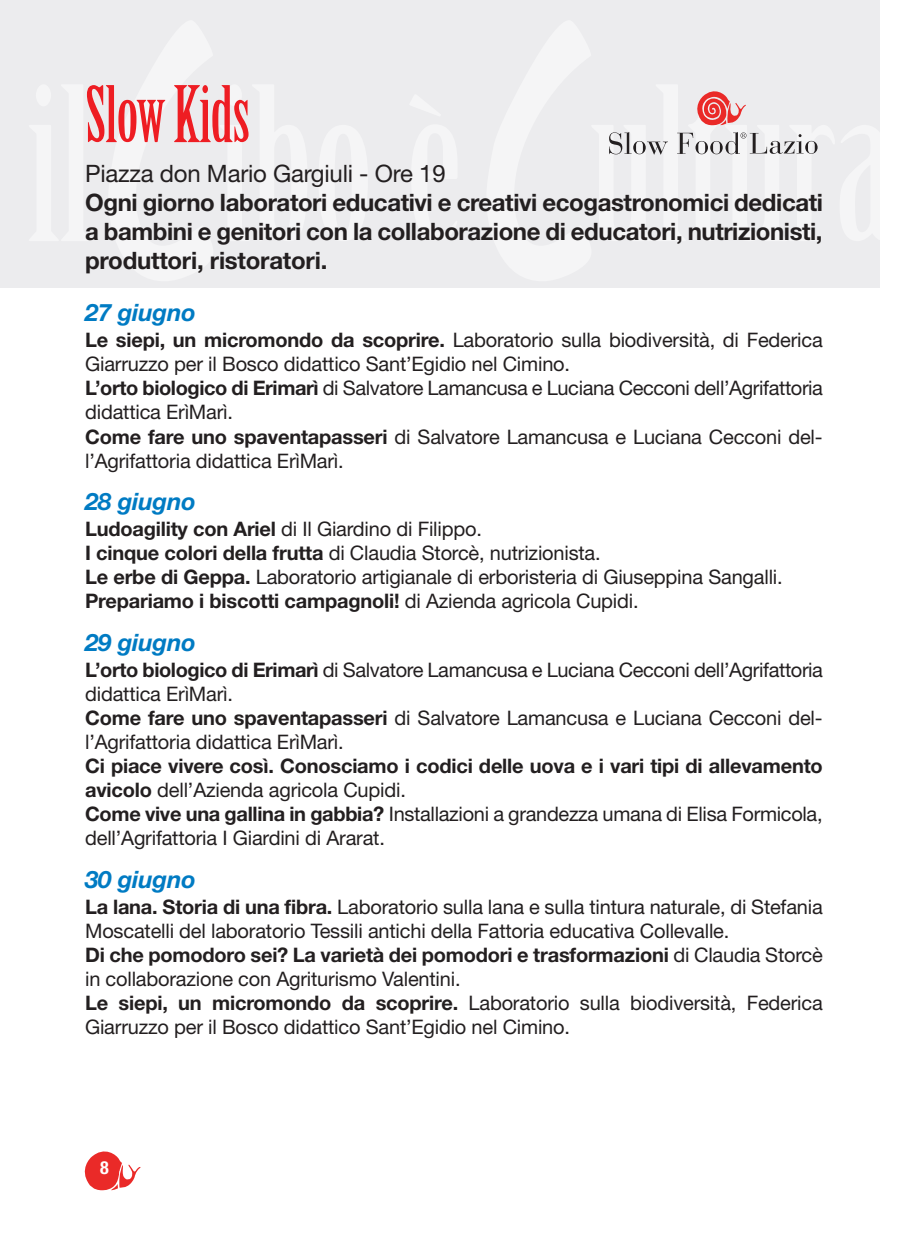
<style>
.page{position:relative;width:908px;height:1248px;background:#fff}
.page>*{position:absolute;margin:0;border:0;box-sizing:border-box;transform-origin:0 0}
.t1{font:76px "Birch Std";letter-spacing:-.01em;color:#ee1d23}
.t2{font:700 24px/28.8px "Helvetica Neue LT Std";letter-spacing:-.02em;color:#231f20;text-align:justify}
.t3{font:italic 700 24px "Helvetica Neue LT Std";letter-spacing:-.01em;color:#007bc3}
.t4{font:24px "Helvetica Neue LT Std";letter-spacing:-.01em;color:#231f20}
.t5{font:20px/24px "Helvetica Neue LT Std";letter-spacing:-.01em;color:#231f20}
.t6{font:700 condensed 18px "Helvetica Neue";color:#fff}
.s1{font-weight:700}
</style>
<div class="page">
<svg style="left:85px;top:1151px;width:55px;height:39px"></svg>
<div style="left:0;top:0;width:879px;height:287px;background:#ececee"></div>
<svg style="left:609px;top:91px;width:209px;height:64px"></svg>
<h1 class="t1" style="left:85px;top:85px;width:167px">Slow Kids</h1>
<p class="t4" style="left:85px;top:165px;width:362px">Piazza don Mario Gargiuli - Ore 19</p>
<p class="t2" style="left:85px;top:190px;width:739px">Ogni giorno laboratori educativi e creativi ecogastronomici dedicati a bambini e genitori con la collaborazione di educatori, nutrizionisti, produttori, ristoratori.</p>
<p class="t3" style="left:85px;top:304px;width:112px">27 giugno</p>
<p class="t5" style="left:85px;top:330px;width:739px"><span class="s1">Le siepi, un micromondo da scoprire.</span> Laboratorio sulla biodiversità, di Federica Giarruzzo per il Bosco didattico Sant’Egidio nel Cimino.<br><span class="s1">L’orto biologico di Erimarì</span> di Salvatore Lamancusa e Luciana Cecconi dell’Agrifattoria didattica ErìMarì.<br><span class="s1">Come fare uno spaventapasseri</span> di Salvatore Lamancusa e Luciana Cecconi del&shy;l’Agrifattoria didattica ErìMarì.</p>
<p class="t3" style="left:85px;top:493px;width:112px">28 giugno</p>
<p class="t5" style="left:85px;top:519px;width:698px"><span class="s1">Ludoagility con Ariel</span> di Il Giardino di Filippo.<br><span class="s1">I cinque colori della frutta</span> di Claudia Storcè, nutrizionista.<br><span class="s1">Le erbe di Geppa.</span> Laboratorio artigianale di erboristeria di Giuseppina Sangalli.<br><span class="s1">Prepariamo i biscotti campagnoli!</span> di Azienda agricola Cupidi.</p>
<p class="t3" style="left:85px;top:634px;width:112px">29 giugno</p>
<p class="t5" style="left:85px;top:660px;width:739px"><span class="s1">L’orto biologico di Erimarì</span> di Salvatore Lamancusa e Luciana Cecconi dell’Agrifattoria didattica ErìMarì.<br><span class="s1">Come fare uno spaventapasseri</span> di Salvatore Lamancusa e Luciana Cecconi del&shy;l’Agrifattoria didattica ErìMarì.</p>
<p class="t5" style="left:85px;top:756px;width:738px"><span class="s1">Ci piace vivere così. Conosciamo i codici delle uova e i vari tipi di allevamento avicolo</span> dell’Azienda agricola Cupidi.<br><span class="s1">Come vive una gallina in gabbia?</span> Installazioni a grandezza umana di Elisa Formicola, dell’Agrifattoria I Giardini di Ararat.</p>
<p class="t3" style="left:85px;top:871px;width:112px">30 giugno</p>
<p class="t5" style="left:85px;top:896px;width:739px"><span class="s1">La lana. Storia di una fibra.</span> Laboratorio sulla lana e sulla tintura naturale, di Stefania Moscatelli del laboratorio Tessili antichi della Fattoria educativa Collevalle.<br><span class="s1">Di che pomodoro sei? La varietà dei pomodori e trasformazioni</span> di Claudia Storcè in collaborazione con Agriturismo Valentini.<br><span class="s1">Le siepi, un micromondo da scoprire.</span> Laboratorio sulla biodiversità, Federica Giarruzzo per il Bosco didattico Sant’Egidio nel Cimino.</p>
<p class="t6" style="left:100px;top:1161px;width:10px">8</p>
</div>
